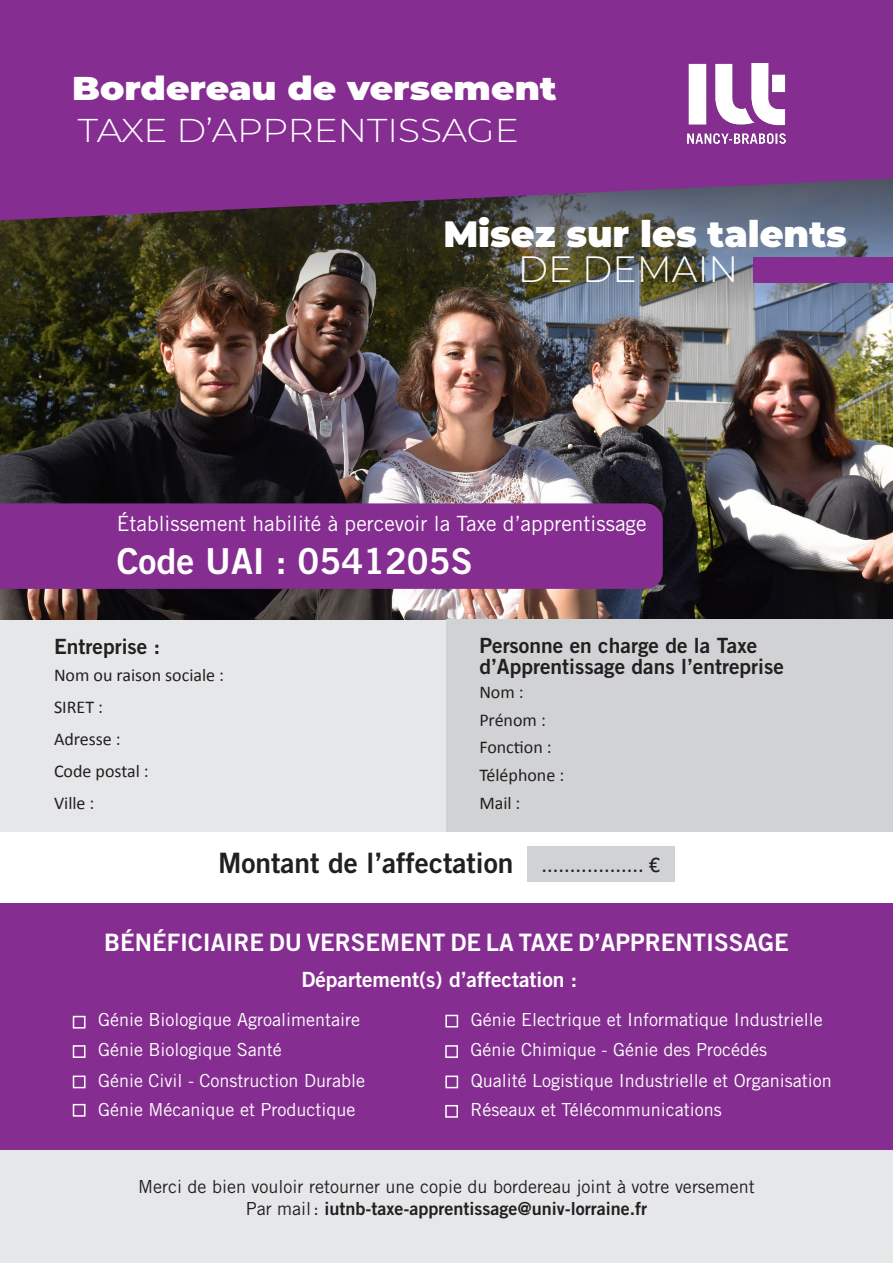
<style>
.page{position:relative;width:893px;height:1263px;background:#fff}
.page>*{position:absolute;margin:0;border:0;box-sizing:border-box;transform-origin:0 0}
.t1{font:900 36.6px "Montserrat";color:#fff}
.t2{font:300 36.6px "Montserrat";color:#fff}
.t3{font:35.85px "Trade Gothic LT Std Bd 2";color:#fff}
.t4{font:900 33px "Montserrat";color:#fff;scale:1.09 1}
.t5{font:300 33px "Montserrat";color:#fff;scale:1.09 1}
.t6{font:28.2px "Trade Gothic LT Std Bd 2";color:#231f20}
.t7{font:24px "Trade Gothic LT Std Bd 2";color:#fff}
.t8{font:22.5px "Calibri";color:#231f20}
.t9{font:21px/21px "Trade Gothic LT Std Bd 2";color:#231f20}
.t10{font:21px "Trade Gothic LT Std";color:#fff}
.t11{font:21px "Trade Gothic LT Std Bd 2";color:#fff}
.t12{font:18px "Trade Gothic LT Std";color:#fff}
.t13{font:18px "Calibri";color:#231f20}
.t14{font:18px "Trade Gothic LT Std";color:#231f20}
.t15{font:18px "Trade Gothic LT Std Bd 2";color:#231f20}
.s1{font-family:"Trade Gothic LT Std"}
</style>
<div class="page">
<div style="left:0;top:1150px;width:893px;height:113px;background:#e6e7e9"></div>
<img style="left:0;top:220px;width:893px;height:400px">
<div style="left:0;top:503px;width:663px;height:86px;background:#862d91"></div>
<div style="left:753px;top:257px;width:140px;height:25px;background:#862d91"></div>
<div style="left:0;top:620px;width:463px;height:211px;background:#e6e7e9"></div>
<div style="left:0;top:903px;width:893px;height:247px;background:#862d91"></div>
<div style="left:73px;top:1016px;width:13px;height:12px;border:2px solid #fff"></div>
<div style="left:73px;top:1045px;width:13px;height:13px;border:2px solid #fff"></div>
<div style="left:73px;top:1075px;width:13px;height:13px;border:2px solid #fff"></div>
<div style="left:73px;top:1104px;width:13px;height:13px;border:2px solid #fff"></div>
<div style="left:445px;top:1015px;width:13px;height:12px;border:2px solid #fff"></div>
<div style="left:445px;top:1045px;width:13px;height:13px;border:2px solid #fff"></div>
<div style="left:445px;top:1075px;width:13px;height:13px;border:2px solid #fff"></div>
<div style="left:445px;top:1105px;width:13px;height:13px;border:2px solid #fff"></div>
<div style="left:446px;top:619px;width:447px;height:212px;background:#d1d2d4"></div>
<div style="left:528px;top:846px;width:147px;height:36px;background:#d1d2d4"></div>
<svg style="left:0;top:0;width:893px;height:220px;background:#80308b"></svg>
<img style="left:686px;top:63px;width:104px;height:83px">
<p class="t4" style="left:72px;top:63px;width:446px">Bordereau de versement</p>
<p class="t5" style="left:78px;top:107px;width:406px">TAXE D’APPRENTISSAGE</p>
<p class="t1" style="left:443px;top:207px;width:405px">Misez sur les talents</p>
<p class="t2" style="left:518px;top:244px;width:222px">DE DEMAIN</p>
<p class="t10" style="left:117px;top:511px;width:531px">Établissement habilité à percevoir la Taxe d’apprentissage</p>
<p class="t3" style="left:117px;top:539px;width:357px">Code UAI : 0541205S</p>
<p class="t9" style="left:54px;top:636px;width:108px">Entreprise :</p>
<p class="t13" style="left:54px;top:663px;width:172px">Nom ou raison sociale :</p>
<p class="t13" style="left:54px;top:695px;width:51px">SIRET :</p>
<p class="t13" style="left:54px;top:727px;width:68px">Adresse :</p>
<p class="t13" style="left:54px;top:759px;width:96px">Code postal :</p>
<p class="t13" style="left:54px;top:790px;width:42px">Ville :</p>
<p class="t9" style="left:479px;top:634px;width:306px">Personne en charge de la Taxe d’Apprentissage dans l’entreprise</p>
<p class="t13" style="left:479px;top:679px;width:46px">Nom :</p>
<p class="t13" style="left:479px;top:707px;width:68px">Prénom :</p>
<p class="t13" style="left:479px;top:735px;width:74px">Fonction :</p>
<p class="t13" style="left:479px;top:763px;width:86px">Téléphone :</p>
<p class="t13" style="left:479px;top:790px;width:43px">Mail :</p>
<p class="t6" style="left:218px;top:846px;width:297px">Montant de l’affectation</p>
<p class="t8" style="left:542px;top:849px;width:120px">.................. €</p>
<p class="t7" style="left:104px;top:927px;width:686px">BÉNÉFICIAIRE DU VERSEMENT DE LA TAXE D’APPRENTISSAGE</p>
<p class="t11" style="left:301px;top:967px;width:277px">Département(s) d’affectation :</p>
<p class="t12" style="left:98px;top:1009px;width:264px">Génie Biologique Agroalimentaire</p>
<p class="t12" style="left:98px;top:1039px;width:185px">Génie Biologique Santé</p>
<p class="t12" style="left:98px;top:1069px;width:268px">Génie Civil - Construction Durable</p>
<p class="t12" style="left:98px;top:1099px;width:259px">Génie Mécanique et Productique</p>
<p class="t12" style="left:471px;top:1009px;width:353px">Génie Electrique et Informatique Industrielle</p>
<p class="t12" style="left:470px;top:1039px;width:298px">Génie Chimique - Génie des Procédés</p>
<p class="t12" style="left:471px;top:1069px;width:363px">Qualité Logistique Industrielle et Organisation</p>
<p class="t12" style="left:470px;top:1099px;width:253px">Réseaux et Télécommunications</p>
<p class="t14" style="left:138px;top:1176px;width:618px">Merci de bien vouloir retourner une copie du bordereau joint à votre versement</p>
<p class="t15" style="left:246px;top:1197px;width:403px"><span class="s1">Par mail:</span> iutnb-taxe-apprentissage@univ-lorraine.fr</p>
</div>
